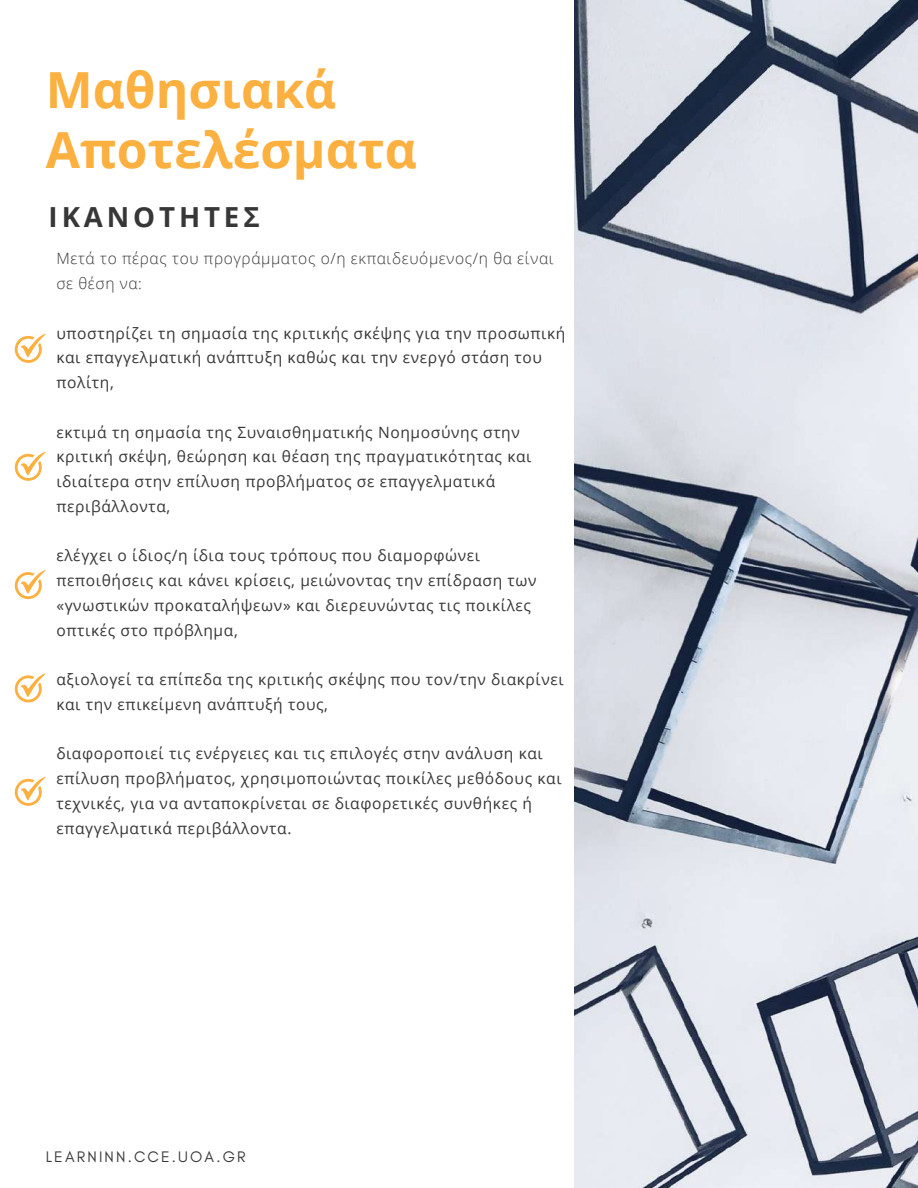
<style>
.page{position:relative;width:918px;height:1188px;background:#fff}
.page>*{position:absolute;margin:0;border:0;box-sizing:border-box;transform-origin:0 0}
.t1{font:700 49.8px/59.7px "Open Sans";color:#fbb040}
.t2{font:700 27.75px "Open Sans";letter-spacing:.14em;color:#373737}
.t3{font:15.6px/24.8px "Open Sans";letter-spacing:.04em;color:#373737}
.t4{font:300 15.6px/24.8px "Open Sans";letter-spacing:.04em;color:#373737}
.t5{font:15.6px "Glacial Indifference";letter-spacing:.14em;color:#373737}
</style>
<div class="page">
<img style="left:574px;top:0;width:344px;height:1188px">
<svg style="left:15px;top:673px;width:31px;height:29px"></svg>
<svg style="left:15px;top:570px;width:31px;height:29px"></svg>
<svg style="left:15px;top:452px;width:31px;height:29px"></svg>
<svg style="left:15px;top:777px;width:31px;height:29px"></svg>
<svg style="left:15px;top:334px;width:31px;height:29px"></svg>
<h1 class="t1" style="left:46px;top:59px;width:373px">Μαθησιακά<br>Αποτελέσματα</h1>
<h2 class="t2" style="left:49px;top:197px;width:213px">ΙΚΑΝΟΤΗΤΕΣ</h2>
<p class="t4" style="left:56px;top:246px;width:499px">Μετά το πέρας του προγράμματος ο/η εκπαιδευόμενος/η θα είναι σε θέση να:</p>
<p class="t3" style="left:56px;top:320px;width:511px">υποστηρίζει τη σημασία της κριτικής σκέψης για την προσωπική και επαγγελματική ανάπτυξη καθώς και την ενεργό στάση του πολίτη,</p>
<p class="t3" style="left:56px;top:419px;width:477px">εκτιμά τη σημασία της Συναισθηματικής Νοημοσύνης στην κριτική σκέψη, θεώρηση και θέαση της πραγματικότητας και ιδιαίτερα στην επίλυση προβλήματος σε επαγγελματικά περιβάλλοντα,</p>
<p class="t3" style="left:56px;top:543px;width:482px">ελέγχει ο ίδιος/η ίδια τους τρόπους που διαμορφώνει πεποιθήσεις και κάνει κρίσεις, μειώνοντας την επίδραση των «γνωστικών προκαταλήψεων» και διερευνώντας τις ποικίλες οπτικές στο πρόβλημα,</p>
<p class="t3" style="left:56px;top:667px;width:509px">αξιολογεί τα επίπεδα της κριτικής σκέψης που τον/την διακρίνει και την επικείμενη ανάπτυξή τους,</p>
<p class="t3" style="left:56px;top:741px;width:507px">διαφοροποιεί τις ενέργειες και τις επιλογές στην ανάλυση και επίλυση προβλήματος, χρησιμοποιώντας ποικίλες μεθόδους και τεχνικές, για να ανταποκρίνεται σε διαφορετικές συνθήκες ή επαγγελματικά περιβάλλοντα.</p>
<p class="t5" style="left:46px;top:1147px;width:201px">LEARNINN.CCE.UOA.GR</p>
</div>
